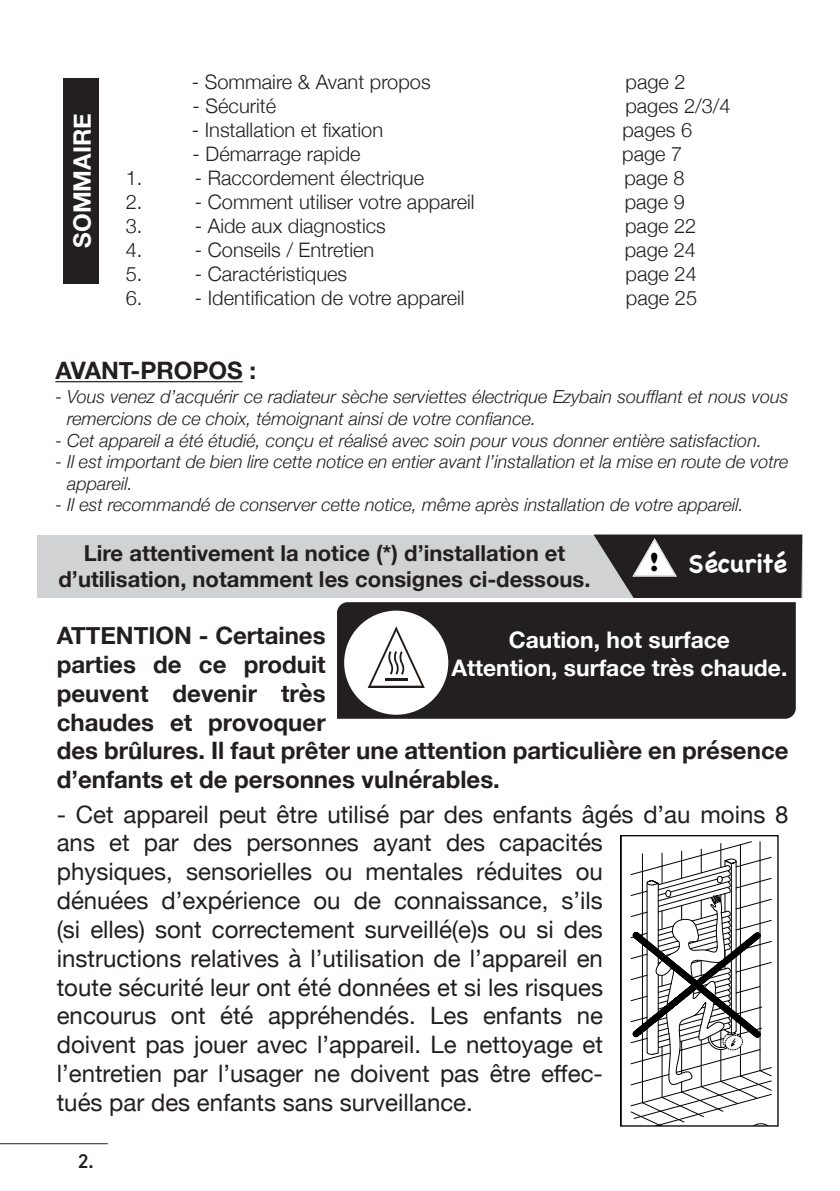
<style>
.page{position:relative;width:840px;height:1191px;background:#fff}
.page>*{position:absolute;margin:0;border:0;box-sizing:border-box;transform-origin:0 0}
.t1{font:25.6px "Cooper Black Std";color:#000}
.t2{font:700 25.2px "Chalkboard";color:#fff}
.t3{font:24px/28.8px "Helvetica Neue";color:#231f20}
.t4{font:700 24px/28.8px "Helvetica Neue";color:#231f20}
.t5{font:700 24px "Helvetica Neue";color:#fff}
.t6{font:700 22.8px "Helvetica Neue";color:#fff}
.t7{font:700 22px/26.4px "Helvetica Neue";color:#231f20;text-align:center}
.t8{font:300 20px "Helvetica Neue";color:#231f20}
.t9{font:600 20px "DIN2014";color:#231f20}
.Texte{font:italic 300 18px/21.6px "Helvetica Neue";color:#231f20}
</style>
<div class="page">
<hr style="left:0;top:1143px;width:108px;height:1px;background:#231f20">
<hr style="left:55px;top:381px;width:187px;height:1px;background:#231f20">
<div style="left:37px;top:535px;width:764px;height:62px;background:#d1d2d4"></div>
<svg style="left:591px;top:534px;width:211px;height:64px;background:#454243"></svg>
<hr style="left:839px;top:922px;width:1px;height:84px;background:#000">
<hr style="left:839px;top:931px;width:1px;height:87px;background:#000">
<svg style="left:839px;top:963px;width:1px;height:23px"></svg>
<hr style="left:778px;top:835px;width:1px;height:291px;background:#000">
<svg style="left:621px;top:837px;width:151px;height:287px"></svg>
<div style="left:619px;top:835px;width:159px;height:291px;border:1px solid #000"></div>
<div style="left:337px;top:602px;width:458px;height:117px;background:#231f20"></div>
<div style="left:344px;top:610px;width:104px;height:104px;background:#fff;border-radius:50%"></div>
<svg style="left:367px;top:626px;width:57px;height:62px"></svg>
<div style="left:63px;top:78px;width:36px;height:205px;background:#231f20"></div>
<p class="t5" style="left:63px;top:248px;width:136px;rotate:-90deg">SOMMAIRE</p>
<p class="t8" style="left:192px;top:66px;width:240px">- Sommaire &amp; Avant propos</p>
<p class="t8" style="left:625px;top:66px;width:62px">page 2</p>
<p class="t8" style="left:192px;top:90px;width:85px">- Sécurité</p>
<p class="t8" style="left:625px;top:90px;width:107px">pages 2/3/4</p>
<p class="t8" style="left:192px;top:114px;width:193px">- Installation et fixation</p>
<p class="t8" style="left:622px;top:114px;width:71px">pages 6</p>
<p class="t8" style="left:192px;top:138px;width:169px">- Démarrage rapide</p>
<p class="t8" style="left:622px;top:138px;width:62px">page 7</p>
<p class="t8" style="left:126px;top:162px;width:18px">1.</p>
<p class="t8" style="left:195px;top:162px;width:230px">- Raccordement électrique</p>
<p class="t8" style="left:624px;top:162px;width:62px">page 8</p>
<p class="t8" style="left:126px;top:186px;width:18px">2.</p>
<p class="t8" style="left:195px;top:186px;width:281px">- Comment utiliser votre appareil</p>
<p class="t8" style="left:624px;top:186px;width:62px">page 9</p>
<p class="t8" style="left:126px;top:210px;width:18px">3.</p>
<p class="t8" style="left:195px;top:210px;width:192px">- Aide aux diagnostics</p>
<p class="t8" style="left:624px;top:210px;width:73px">page 22</p>
<p class="t8" style="left:126px;top:234px;width:18px">4.</p>
<p class="t8" style="left:195px;top:234px;width:181px">- Conseils / Entretien</p>
<p class="t8" style="left:624px;top:234px;width:73px">page 24</p>
<p class="t8" style="left:126px;top:258px;width:18px">5.</p>
<p class="t8" style="left:195px;top:258px;width:154px">- Caractéristiques</p>
<p class="t8" style="left:625px;top:258px;width:73px">page 24</p>
<p class="t8" style="left:126px;top:282px;width:18px">6.</p>
<p class="t8" style="left:195px;top:282px;width:271px">- Identification de votre appareil</p>
<p class="t8" style="left:625px;top:282px;width:73px">page 25</p>
<p class="t4" style="left:55px;top:357px;width:202px">AVANT-PROPOS :</p>
<p class="Texte" style="left:67px;top:385px;width:722px;text-indent:-12px">- Vous venez d’acquérir ce radiateur sèche serviettes électrique Ezybain soufflant et nous vous remercions de ce choix, témoignant ainsi de votre confiance.</p>
<p class="Texte" style="left:55px;top:428px;width:707px">- Cet appareil a été étudié, conçu et réalisé avec soin pour vous donner entière satisfaction.</p>
<p class="Texte" style="left:67px;top:450px;width:722px;text-indent:-12px">- Il est important de bien lire cette notice en entier avant l’installation et la mise en route de votre appareil.</p>
<p class="Texte" style="left:55px;top:493px;width:689px">- Il est recommandé de conserver cette notice, même après installation de votre appareil.</p>
<p class="t7" style="left:58px;top:540px;width:533px">Lire attentivement la notice (*) d’installation et d’utilisation, notamment les consignes ci-dessous.</p>
<p class="t1" style="left:650px;top:546px;width:10px">!</p>
<p class="t2" style="left:688px;top:548px;width:100px">Sécurité</p>
<p class="t6" style="left:508px;top:622px;width:223px">Caution, hot surface</p>
<p class="t6" style="left:451px;top:649px;width:337px">Attention, surface très chaude.</p>
<p class="t4" style="left:57px;top:622px;width:733px">ATTENTION - Certaines<br>parties de ce produit<br>peuvent devenir très<br>chaudes et provoquer<br>des brûlures. Il faut prêter une attention particulière en présence d’enfants et de personnes vulnérables.</p>
<p class="t3" style="left:57px;top:801px;width:732px">- Cet appareil peut être utilisé par des enfants âgés d’au moins 8 ans et par des personnes ayant des capacités<br>physiques, sensorielles ou mentales réduites ou<br>dénuées d’expérience ou de connaissance, s’ils<br>(si elles) sont correctement surveillé(e)s ou si des<br>instructions relatives à l’utilisation de l’appareil en<br>toute sécurité leur ont été données et si les risques<br>encourus ont été appréhendés. Les enfants ne<br>doivent pas jouer avec l’appareil. Le nettoyage et<br>l’entretien par l’usager ne doivent pas être effec-<br>tués par des enfants sans surveillance.</p>
<p class="t9" style="left:78px;top:1148px;width:17px">2.</p>
</div>
